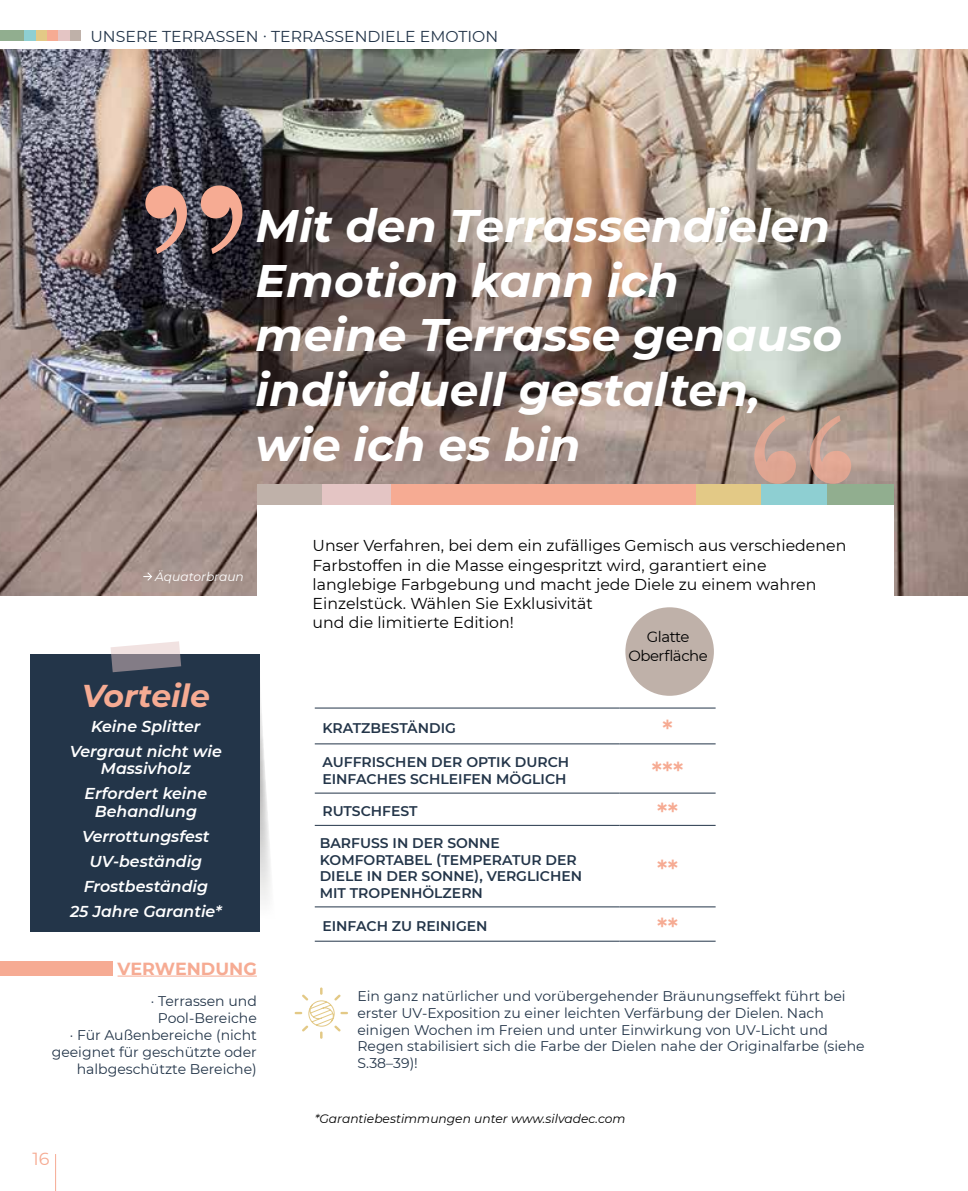
<style>
.page{position:relative;width:968px;height:1191px;background:#fff}
.page>*{position:absolute;margin:0;border:0;box-sizing:border-box;transform-origin:0 0}
.t1{font:700 210px "Bodoni";color:#f6ab93}
.t2{font:italic 700 45.5px/54.6px "Montserrat";color:#fff}
.t3{font:italic 700 31.5px "Montserrat";color:#f6ab93}
.t4{font:600 24.5px "Montserrat";color:#f6ab93}
.t5{font:700 17.5px "Montserrat";color:#f6ab93}
.t6{font:17.5px "Montserrat";color:#f6ab93}
.t7{font:15.75px/19.2px "Montserrat";color:#000}
.t8{font:italic 600 15.75px/25px "Montserrat";color:#fff;text-align:center}
.t9{font:15.75px "Montserrat";color:#233549}
.t10{font:14.88px/19.2px "Montserrat";letter-spacing:-.03em;color:#000;text-align:center}
.t11{font:14px/16.8px "Montserrat";color:#233549}
.t12{font:600 14px/16.8px "Montserrat";color:#233549}
.t13{font:italic 12.25px "Montserrat";color:#000}
.t14{font:italic 12.25px "Montserrat";color:#fff}
</style>
<div class="page">
<hr style="left:55px;top:1154px;width:1px;height:37px;background:#f6ab93">
<div style="left:69px;top:30px;width:12px;height:11px;background:#bfb1a9"></div>
<div style="left:58px;top:30px;width:11px;height:11px;background:#e4c5c4"></div>
<div style="left:47px;top:30px;width:11px;height:11px;background:#f6ab93"></div>
<div style="left:35px;top:30px;width:12px;height:11px;background:#e3c986"></div>
<div style="left:24px;top:30px;width:11px;height:11px;background:#8ecfd2"></div>
<div style="left:0;top:30px;width:24px;height:11px;background:#91ae8f"></div>
<img style="left:0;top:50px;width:967px;height:545px">
<svg style="left:260px;top:694px;width:11px;height:207px"></svg>
<div style="left:31px;top:654px;width:229px;height:278px;background:#233549"></div>
<svg style="left:110px;top:641px;width:71px;height:31px"></svg>
<div style="left:257px;top:504px;width:636px;height:103px;background:#fff"></div>
<hr style="left:315px;top:707px;width:304px;height:1px;background:#233549">
<hr style="left:619px;top:707px;width:96px;height:1px;background:#233549">
<hr style="left:315px;top:940px;width:304px;height:1px;background:#233549">
<hr style="left:619px;top:940px;width:96px;height:1px;background:#233549">
<hr style="left:315px;top:743px;width:304px;height:1px;background:#233549">
<hr style="left:619px;top:743px;width:96px;height:1px;background:#233549">
<hr style="left:315px;top:792px;width:304px;height:1px;background:#233549">
<hr style="left:619px;top:792px;width:96px;height:1px;background:#233549">
<hr style="left:315px;top:825px;width:304px;height:1px;background:#233549">
<hr style="left:619px;top:825px;width:96px;height:1px;background:#233549">
<hr style="left:315px;top:906px;width:304px;height:1px;background:#233549">
<hr style="left:619px;top:906px;width:96px;height:1px;background:#233549">
<svg style="left:294px;top:987px;width:54px;height:51px"></svg>
<svg style="left:143px;top:572px;width:9px;height:9px"></svg>
<div style="left:257px;top:484px;width:65px;height:20px;background:#bfb1a9"></div>
<div style="left:322px;top:484px;width:69px;height:20px;background:#e4c5c4"></div>
<div style="left:391px;top:484px;width:305px;height:20px;background:#f6ab93"></div>
<div style="left:696px;top:484px;width:65px;height:20px;background:#e3c986"></div>
<div style="left:761px;top:484px;width:66px;height:20px;background:#8ecfd2"></div>
<div style="left:827px;top:484px;width:66px;height:20px;background:#91ae8f"></div>
<hr style="left:117px;top:975px;width:140px;height:1px;background:#f6ab93">
<div style="left:0;top:961px;width:112px;height:15px;background:#f6ab93"></div>
<div style="left:625px;top:607px;width:88px;height:89px;background:#bfb1a9;border-radius:50%"></div>
<p class="t9" style="left:90px;top:25px;width:409px">UNSERE TERRASSEN · TERRASSENDIELE EMOTION</p>
<h1 class="t1" style="left:246px;top:311px;width:106px;rotate:-180deg">“</h1>
<h2 class="t2" style="left:255px;top:196px;width:588px">Mit den Terrassendielen<br>Emotion kann ich<br>meine Terrasse genauso individuell gestalten, wie ich es bin</h2>
<h1 class="t1" style="left:855px;top:654px;width:106px;rotate:-180deg">„</h1>
<p class="t14" style="left:155px;top:568px;width:90px">Äquatorbraun</p>
<h3 class="t3" style="left:82px;top:673px;width:130px">Vorteile</h3>
<p class="t8" style="left:70px;top:713px;width:153px">Keine Splitter<br>Vergraut nicht wie</p>
<p class="t8" style="left:84px;top:755px;width:124px">Massivholz<br>Erfordert keine</p>
<p class="t8" style="left:70px;top:798px;width:153px">Behandlung<br>Verrottungsfest<br>UV-beständig<br>Frostbeständig<br>25 Jahre Garantie*</p>
<p class="t7" style="left:312px;top:535px;width:535px">Unser Verfahren, bei dem ein zufälliges Gemisch aus verschiedenen Farbstoffen in die Masse eingespritzt wird, garantiert eine langlebige Farbgebung und macht jede Diele zu einem wahren Einzelstück. Wählen Sie Exklusivität<br>und die limitierte Edition!</p>
<p class="t10" style="left:628px;top:626px;width:81px">Glatte<br>Oberfläche</p>
<p class="t12" style="left:322px;top:718px;width:135px">KRATZBESTÄNDIG</p>
<h3 class="t4" style="left:662px;top:711px;width:12px">*</h3>
<p class="t12" style="left:322px;top:753px;width:248px">AUFFRISCHEN DER OPTIK DURCH<br>EINFACHES SCHLEIFEN MÖGLICH</p>
<h3 class="t4" style="left:651px;top:754px;width:33px">***</h3>
<p class="t12" style="left:322px;top:802px;width:97px">RUTSCHFEST</p>
<h3 class="t4" style="left:657px;top:795px;width:22px">**</h3>
<p class="t12" style="left:320px;top:833px;width:264px">BARFUSS IN DER SONNE<br>KOMFORTABEL (TEMPERATUR DER<br>DIELE IN DER SONNE), VERGLICHEN<br>MIT TROPENHÖLZERN</p>
<h3 class="t4" style="left:657px;top:852px;width:22px">**</h3>
<p class="t12" style="left:322px;top:916px;width:167px">EINFACH ZU REINIGEN</p>
<h3 class="t4" style="left:657px;top:909px;width:22px">**</h3>
<p class="t5" style="left:117px;top:956px;width:141px">VERWENDUNG</p>
<p class="t11" style="left:52px;top:992px;width:206px;text-align:right">· Terrassen und<br>Pool-Bereiche<br>· Für Außenbereiche (nicht geeignet für geschützte oder halbgeschützte Bereiche)</p>
<p class="t6" style="left:33px;top:1146px;width:18px">16</p>
<p class="t11" style="left:357px;top:987px;width:508px">Ein ganz natürlicher und vorübergehender Bräunungseffekt führt bei erster UV-Exposition zu einer leichten Verfärbung der Dielen. Nach einigen Wochen im Freien und unter Einwirkung von UV-Licht und Regen stabilisiert sich die Farbe der Dielen nahe der Originalfarbe (siehe S.38–39)!</p>
<p class="t13" style="left:315px;top:1110px;width:312px">*Garantiebestimmungen unter www.silvadec.com</p>
</div>
